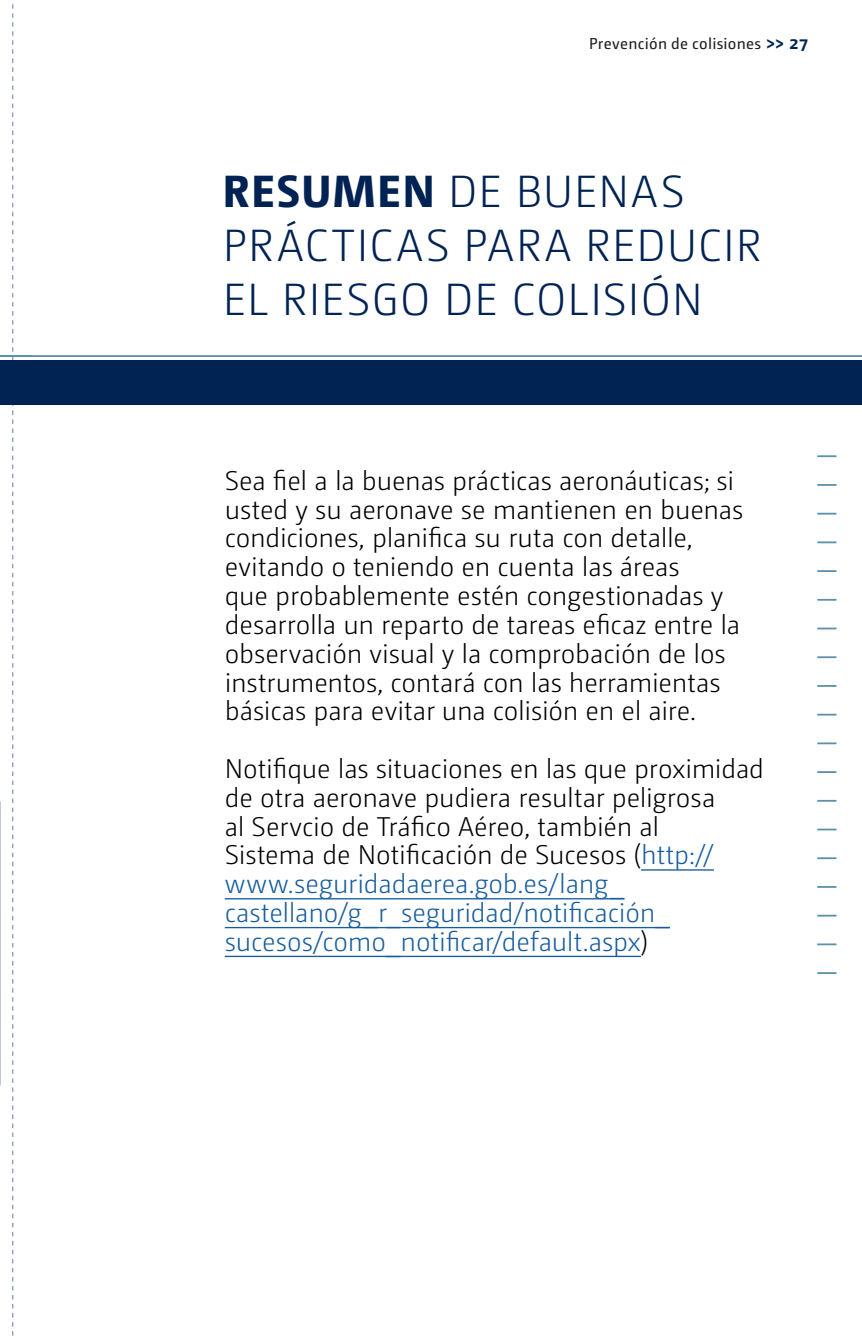
<style>
.page{position:relative;width:862px;height:1340px;background:#fff}
.page>*{position:absolute;margin:0;border:0;box-sizing:border-box;transform-origin:0 0}
.t1{font:300 45px/54px "Camingo Dos Pro";letter-spacing:.03em;color:#002354}
.t2{font:300 27px/28.8px "Camingo Dos Pro";letter-spacing:-.005em;color:#000002}
.t3{font:15.75px "Camingo Dos Pro";letter-spacing:.02em;color:#231f20}
.s1{font-weight:700;font-size:18px;color:#002354}
.s2{font-weight:800}
.s3{color:#175d9e}
</style>
<div class="page">
<svg style="left:12px;top:4px;width:1px;height:1332px"></svg>
<div style="left:0;top:360px;width:861px;height:45px;background:#002354"></div>
<hr style="left:0;top:355px;width:861px;height:2px;background:#5d91a7">
<hr style="left:816px;top:455px;width:20px;height:2px;background:#5d91a7">
<hr style="left:816px;top:484px;width:20px;height:2px;background:#5d91a7">
<svg style="left:817px;top:513px;width:19px;height:1px"></svg>
<hr style="left:816px;top:541px;width:20px;height:2px;background:#5d91a7">
<hr style="left:816px;top:570px;width:20px;height:2px;background:#5d91a7">
<svg style="left:817px;top:599px;width:19px;height:1px"></svg>
<hr style="left:816px;top:627px;width:20px;height:2px;background:#5d91a7">
<hr style="left:816px;top:656px;width:20px;height:2px;background:#5d91a7">
<hr style="left:816px;top:685px;width:20px;height:2px;background:#5d91a7">
<hr style="left:816px;top:713px;width:20px;height:2px;background:#5d91a7">
<hr style="left:816px;top:742px;width:20px;height:2px;background:#5d91a7">
<hr style="left:816px;top:771px;width:20px;height:2px;background:#5d91a7">
<svg style="left:817px;top:800px;width:19px;height:1px"></svg>
<hr style="left:816px;top:828px;width:20px;height:2px;background:#5d91a7">
<hr style="left:816px;top:857px;width:20px;height:2px;background:#5d91a7">
<svg style="left:817px;top:886px;width:19px;height:1px"></svg>
<hr style="left:816px;top:914px;width:20px;height:2px;background:#5d91a7">
<hr style="left:816px;top:943px;width:20px;height:2px;background:#5d91a7">
<hr style="left:816px;top:972px;width:20px;height:2px;background:#5d91a7">
<hr style="left:640px;top:869px;width:73px;height:1px;background:#175d9e">
<hr style="left:225px;top:898px;width:399px;height:1px;background:#175d9e">
<hr style="left:225px;top:926px;width:444px;height:2px;background:#175d9e">
<hr style="left:225px;top:955px;width:415px;height:2px;background:#175d9e">
<p class="t3" style="left:588px;top:34px;width:221px">Prevención de colisiones <span class="s1">&gt;&gt; 27</span></p>
<h1 class="t1" style="left:223px;top:164px;width:539px"><span class="s2">RESUMEN</span> DE BUENAS<br>PRÁCTICAS PARA REDUCIR<br>EL RIESGO DE COLISIÓN</h1>
<p class="t2" style="left:225px;top:466px;width:520px">Sea fiel a la buenas prácticas aeronáuticas; si usted y su aeronave se mantienen en buenas condiciones, planifica su ruta con detalle, evitando o teniendo en cuenta las áreas<br>que probablemente estén congestionadas y desarrolla un reparto de tareas eficaz entre la observación visual y la comprobación de los instrumentos, contará con las herramientas básicas para evitar una colisión en el aire.</p>
<p class="t2" style="left:225px;top:754px;width:540px">Notifique las situaciones en las que proximidad de otra aeronave pudiera resultar peligrosa<br>al Servcio de Tráfico Aéreo, también al<br>Sistema de Notificación de Sucesos (<span class="s3">http:// www.seguridadaerea.gob.es/lang_ castellano/g_r_seguridad/notificación_ sucesos/como_notificar/default.aspx</span>)</p>
</div>
